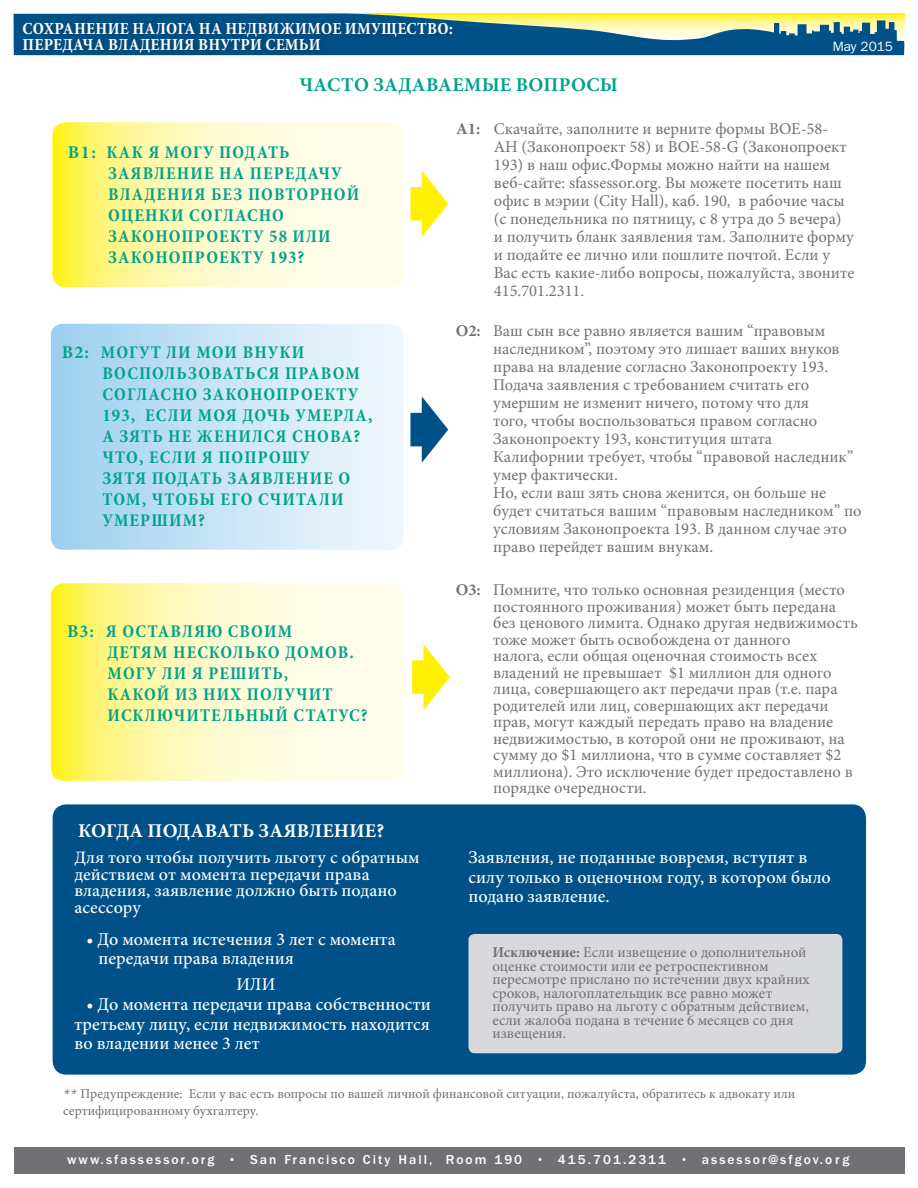
<style>
.page{position:relative;width:918px;height:1188px;background:#fff}
.page>*{position:absolute;margin:0;border:0;box-sizing:border-box;transform-origin:0 0}
.t1{font:700 19.5px "Minion Pro";letter-spacing:.01em;color:#fff}
.t2{font:700 19.5px "Minion Pro";letter-spacing:.01em;color:#00a38a}
.t3{font:700 condensed 18px/21px "Minion Pro";letter-spacing:.06em;color:#00a38a}
.t4{font:500 18px/19.5px "Minion Pro";color:#fff}
.t5{font:500 17.4px/16.5px "Minion Pro";color:#fff}
.t6{font:700 condensed 17.1px/16.5px "Minion Pro";letter-spacing:.01em;color:#fff}
.t7{font:16.5px/18px "Minion Pro";color:#717074}
.t8{font:15px/13.5px "Minion Pro";color:#717074}
.t9{font:13.5px/16.5px "Minion Pro";color:#717074}
.t10{font:500 13.5px "ITC Franklin Gothic Std";letter-spacing:.15em;color:#fff}
.t11{font:13.5px "ITC Franklin Gothic Std";color:#fff}
.s1{font-weight:700}
.s2{font-stretch:normal}
.s3{font-family:"ITC Franklin Gothic Std";font-style:italic}
</style>
<div class="page">
<svg style="left:14px;top:13px;width:891px;height:42px;background:#639181"></svg>
<div style="left:14px;top:1148px;width:890px;height:26px;background:#717074"></div>
<div style="left:20px;top:18px;width:440px;height:43px;background:#231f20;opacity:.35"></div>
<svg style="left:52px;top:122px;width:352px;height:165px;background:#fff9bb"></svg>
<svg style="left:51px;top:324px;width:352px;height:226px;background:#c8e4f6"></svg>
<svg style="left:51px;top:583px;width:353px;height:198px;background:#fff9bb"></svg>
<div style="left:53px;top:804px;width:813px;height:271px;background:#005187;border-radius:14px"></div>
<svg style="left:410px;top:397px;width:38px;height:65px"></svg>
<div style="left:468px;top:934px;width:374px;height:119px;background:#d8d9db;border-radius:6px"></div>
<svg style="left:410px;top:172px;width:38px;height:64px"></svg>
<svg style="left:412px;top:645px;width:38px;height:64px"></svg>
<p class="t6" style="left:23px;top:21px;width:432px">СОХРАНЕНИЕ НАЛОГА НА НЕДВИЖИМОЕ ИМУЩЕСТВО:<br>ПЕРЕДАЧА ВЛАДЕНИЯ ВНУТРИ СЕМЬИ</p>
<p class="t11" style="left:833px;top:38px;width:62px">May 2015</p>
<p class="t2" style="left:300px;top:73px;width:320px">ЧАСТО ЗАДАВАЕМЫЕ ВОПРОСЫ</p>
<p class="t7" style="left:494px;top:120px;width:362px;text-indent:-38px"><span class="s1">A1:</span> Скачайте, заполните и верните формы BOE-58- AH (Законопроект 58) и BOE-58-G (Законопроект 193) в наш офис.Формы можно найти на нашем веб-сайте: sfassessor.org. Вы можете посетить наш офис в мэрии (City Hall), каб. 190, в рабочие часы (с понедельника по пятницу, с 8 утра до 5 вечера) и получить бланк заявления там. Заполните форму и подайте ее лично или пошлите почтой. Если у Вас есть какие-либо вопросы, пожалуйста, звоните 415.701.2311.</p>
<p class="t3" style="left:108px;top:142px;width:253px;text-indent:-41px"><span class="s2">B1:</span> КАК Я МОГУ ПОДАТЬ<br>ЗАЯВЛЕНИЕ НА ПЕРЕДАЧУ<br>ВЛАДЕНИЯ БЕЗ ПОВТОРНОЙ<br>ОЦЕНКИ СОГЛАСНО<br>ЗАКОНОПРОЕКТУ 58 ИЛИ<br>ЗАКОНОПРОЕКТУ 193?</p>
<p class="t3" style="left:102px;top:343px;width:272px;text-indent:-41px"><span class="s2">B2:</span> МОГУТ ЛИ МОИ ВНУКИ<br>ВОСПОЛЬЗОВАТЬСЯ ПРАВОМ<br>СОГЛАСНО ЗАКОНОПРОЕКТУ<br>193, ЕСЛИ МОЯ ДОЧЬ УМЕРЛА,<br>А ЗЯТЬ НЕ ЖЕНИЛСЯ СНОВА?<br>ЧТО, ЕСЛИ Я ПОПРОШУ<br>ЗЯТЯ ПОДАТЬ ЗАЯВЛЕНИЕ О<br>ТОМ, ЧТОБЫ ЕГО СЧИТАЛИ<br>УМЕРШИМ?</p>
<p class="t3" style="left:108px;top:621px;width:262px;text-indent:-40px"><span class="s2">B3:</span> Я ОСТАВЛЯЮ СВОИМ<br>ДЕТЯМ НЕСКОЛЬКО ДОМОВ.<br>МОГУ ЛИ Я РЕШИТЬ,<br>КАКОЙ ИЗ НИХ ПОЛУЧИТ<br>ИСКЛЮЧИТЕЛЬНЫЙ СТАТУС?</p>
<p class="t1" style="left:78px;top:819px;width:308px">КОГДА ПОДАВАТЬ ЗАЯВЛЕНИЕ?</p>
<p class="t5" style="left:74px;top:850px;width:347px">Для того чтобы получить льготу с обратным действием от момента передачи права владения, заявление должно быть подано асессору</p>
<p class="t4" style="left:99px;top:930px;width:299px;text-indent:-12px">• До момента истечения 3 лет с момента передачи права владения</p>
<p class="t4" style="left:236px;top:975px;width:40px">ИЛИ</p>
<p class="t4" style="left:74px;top:995px;width:358px;text-align:justify;text-indent:12px">• До момента передачи права собственности третьему лицу, если недвижимость находится во владении менее 3 лет</p>
<p class="t7" style="left:493px;top:322px;width:370px;text-indent:-38px"><span class="s1">O2:</span> Ваш сын все равно является вашим “правовым наследником”, поэтому это лишает ваших внуков права на владение согласно Законопроекту 193.<br>Подача заявления с требованием считать его умершим не изменит ничего, потому что для<br>того, чтобы воспользоваться правом согласно Законопроекту 193, конституция штата Калифорнии требует, чтобы “правовой наследник” умер фактически.<br>Но, если ваш зять снова женится, он больше не будет считаться вашим “правовым наследником” по условиям Законопроекта 193. В данном случае это право перейдет вашим внукам.</p>
<p class="t7" style="left:493px;top:582px;width:366px;line-height:16.5px;text-indent:-38px"><span class="s1">O3:</span> Помните, что только основная резиденция (место постоянного проживания) может быть передана без ценового лимита. Однако другая недвижимость тоже может быть освобождена от данного<br>налога, если общая оценочная стоимость всех владений не превышает $1 миллион для одного лица, совершающего акт передачи прав (т.е. пара родителей или лиц, совершающих акт передачи прав, могут каждый передать право на владение недвижимостью, в которой они не проживают, на сумму до $1 миллиона, что в сумме составляет $2 миллиона). Это исключение будет предоставлено в порядке очередности.</p>
<p class="t4" style="left:468px;top:848px;width:364px">Заявления, не поданные вовремя, вступят в силу только в оценочном году, в котором было подано заявление.</p>
<p class="t8" style="left:492px;top:946px;width:319px"><span class="s1">Исключение:</span> Если извещение о дополнительной оценке стоимости или ее ретроспективном пересмотре прислано по истечении двух крайних сроков, налогоплательщик все равно может получить право на льготу с обратным действием, если жалоба подана в течение 6 месяцев со дня извещения.</p>
<p class="t9" style="left:63px;top:1086px;width:734px"><span class="s3">**</span> Предупреждение: Если у вас есть вопросы по вашей личной финансовой ситуации, пожалуйста, обратитесь к адвокату или сертифицированному бухгалтеру.</p>
<p class="t10" style="left:67px;top:1152px;width:784px">www.sfassessor.org • San Francisco City Hall, Room 190 • 415.701.2311 • assessor@sfgov.org</p>
</div>
